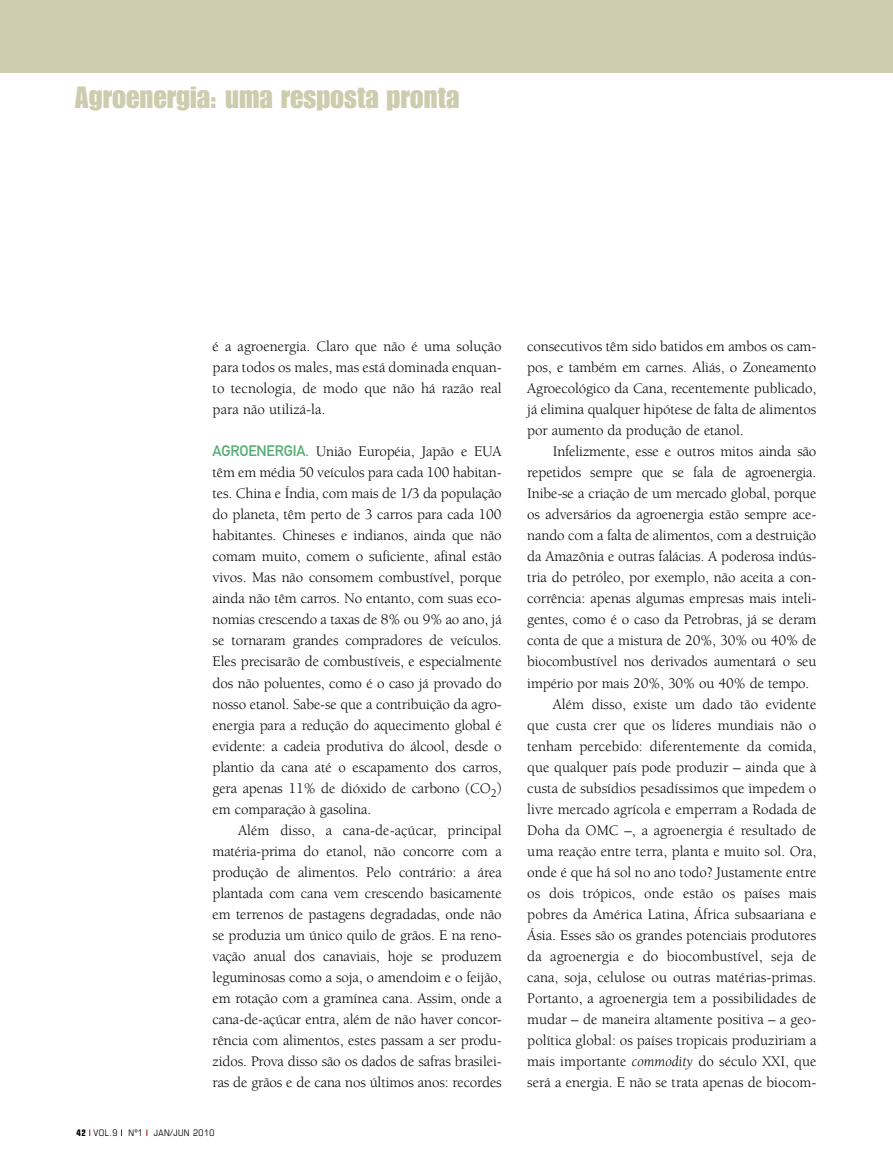
<style>
.page{position:relative;width:893px;height:1170px;background:#fff}
.page>*{position:absolute;margin:0;border:0;box-sizing:border-box;transform-origin:0 0}
.t1{font:30px "Impact LT Std";color:#ceccaf}
.t2{font:15px/21px "Berkeley";color:#000;text-align:justify}
.t3{font:15px "DIN Mittelschrift";color:#51ad70}
.t4{font:condensed 9px "Eurostile";letter-spacing:.05em;color:#000}
.s1{font-family:"DIN Mittelschrift";color:#51ad70}
.s2{font-weight:700}
.s3{font-style:italic}
</style>
<div class="page">
<div style="left:0;top:0;width:893px;height:72px;background:#ceccaf"></div>
<h1 class="t1" style="left:75px;top:80px;width:386px">Agroenergia: uma resposta pronta</h1>
<p class="t2" style="left:213px;top:336px;width:291px">é a agroenergia. Claro que não é uma solução para todos os males, mas está dominada enquan&shy;to tecnologia, de modo que não há razão real para não utilizá-la.</p>
<p class="t3" style="left:213px;top:442px;width:62px">AGROENERGI</p>
<p class="t2" style="left:213px;top:441px;width:291px;text-indent:84px"><span class="s1">A.</span> União Européia, Japão e EUA têm em média 50 veículos para cada 100 habitan&shy;tes. China e Índia, com mais de 1/3 da população do planeta, têm perto de 3 carros para cada 100 habitantes. Chineses e indianos, ainda que não comam muito, comem o suficiente, afinal estão vivos. Mas não consomem combustível, porque ainda não têm carros. No entanto, com suas eco&shy;nomias crescendo a taxas de 8% ou 9% ao ano, já se tornaram grandes compradores de veículos.<br>Eles precisarão de combustíveis, e especialmente dos não poluentes, como é o caso já provado do nosso etanol. Sabe-se que a contribuição da agro&shy;energia para a redução do aquecimento global é evidente: a cadeia produtiva do álcool, desde o plantio da cana até o escapamento dos carros, gera apenas 11% de dióxido de carbono (CO<sub>2</sub>) em comparação à gasolina.</p>
<p class="t2" style="left:213px;top:819px;width:291px;text-indent:26px">Além disso, a cana-de-açúcar, principal matéria-prima do etanol, não concorre com a produção de alimentos. Pelo contrário: a área plantada com cana vem crescendo basicamente em terrenos de pastagens degradadas, onde não se produzia um único quilo de grãos. E na reno&shy;vação anual dos canaviais, hoje se produzem leguminosas como a soja, o amendoim e o feijão, em rotação com a gramínea cana. Assim, onde a cana-de-açúcar entra, além de não haver concor&shy;rência com alimentos, estes passam a ser produ&shy;zidos. Prova disso são os dados de safras brasilei&shy;ras de grãos e de cana nos últimos anos: recordes</p>
<p class="t4" style="left:77px;top:1127px;width:139px"><span class="s2">42</span> VOL.9 Nº1 JAN/JUN 2010</p>
<p class="t2" style="left:527px;top:336px;width:291px">consecutivos têm sido batidos em ambos os cam&shy;pos, e também em carnes. Aliás, o Zoneamento Agroecológico da Cana, recentemente publicado, já elimina qualquer hipótese de falta de alimentos por aumento da produção de etanol.</p>
<p class="t2" style="left:553px;top:441px;width:265px">Infelizmente, esse e outros mitos ainda são</p>
<p class="t2" style="left:527px;top:462px;width:291px">repetidos sempre que se fala de agroenergia.</p>
<p class="t2" style="left:527px;top:483px;width:291px">Inibe-se a criação de um mercado global, porque</p>
<p class="t2" style="left:527px;top:504px;width:291px">os adversários da agroenergia estão sempre ace-</p>
<p class="t2" style="left:527px;top:525px;width:291px">nando com a falta de alimentos, com a destruição</p>
<p class="t2" style="left:527px;top:546px;width:291px">da Amazônia e outras falácias. A poderosa indús-</p>
<p class="t2" style="left:527px;top:567px;width:291px">tria do petróleo, por exemplo, não aceita a con-</p>
<p class="t2" style="left:527px;top:588px;width:291px">corrência: apenas algumas empresas mais inteli-</p>
<p class="t2" style="left:527px;top:609px;width:291px">gentes, como é o caso da Petrobras, já se deram</p>
<p class="t2" style="left:527px;top:630px;width:291px">conta de que a mistura de 20%, 30% ou 40% de</p>
<p class="t2" style="left:527px;top:651px;width:291px">biocombustível nos derivados aumentará o seu</p>
<p class="t2" style="left:527px;top:672px;width:284px">império por mais 20%, 30% ou 40% de tempo.</p>
<p class="t2" style="left:553px;top:693px;width:265px">Além disso, existe um dado tão evidente</p>
<p class="t2" style="left:527px;top:714px;width:291px">que custa crer que os líderes mundiais não o</p>
<p class="t2" style="left:527px;top:735px;width:291px">tenham percebido: diferentemente da comida,</p>
<p class="t2" style="left:527px;top:756px;width:291px">que qualquer país pode produzir – ainda que à</p>
<p class="t2" style="left:527px;top:777px;width:291px">custa de subsídios pesadíssimos que impedem o</p>
<p class="t2" style="left:527px;top:798px;width:291px">livre mercado agrícola e emperram a Rodada de</p>
<p class="t2" style="left:527px;top:819px;width:291px">Doha da OMC –, a agroenergia é resultado de</p>
<p class="t2" style="left:527px;top:840px;width:291px">uma reação entre terra, planta e muito sol. Ora,</p>
<p class="t2" style="left:527px;top:861px;width:291px">onde é que há sol no ano todo? Justamente entre</p>
<p class="t2" style="left:527px;top:882px;width:291px">os dois trópicos, onde estão os países mais</p>
<p class="t2" style="left:527px;top:903px;width:291px">pobres da América Latina, África subsaariana e</p>
<p class="t2" style="left:527px;top:924px;width:291px">Ásia. Esses são os grandes potenciais produtores</p>
<p class="t2" style="left:527px;top:945px;width:291px">da agroenergia e do biocombustível, seja de</p>
<p class="t2" style="left:527px;top:966px;width:291px">cana, soja, celulose ou outras matérias-primas.</p>
<p class="t2" style="left:527px;top:987px;width:291px">Portanto, a agroenergia tem a possibilidades de</p>
<p class="t2" style="left:527px;top:1008px;width:291px">mudar – de maneira altamente positiva – a geo-</p>
<p class="t2" style="left:527px;top:1029px;width:291px">política global: os países tropicais produziriam a</p>
<p class="t2" style="left:527px;top:1050px;width:291px">mais importante <span class="s3">commodity</span> do século XXI, que</p>
<p class="t2" style="left:527px;top:1071px;width:291px">será a energia. E não se trata apenas de biocom-</p>
</div>
